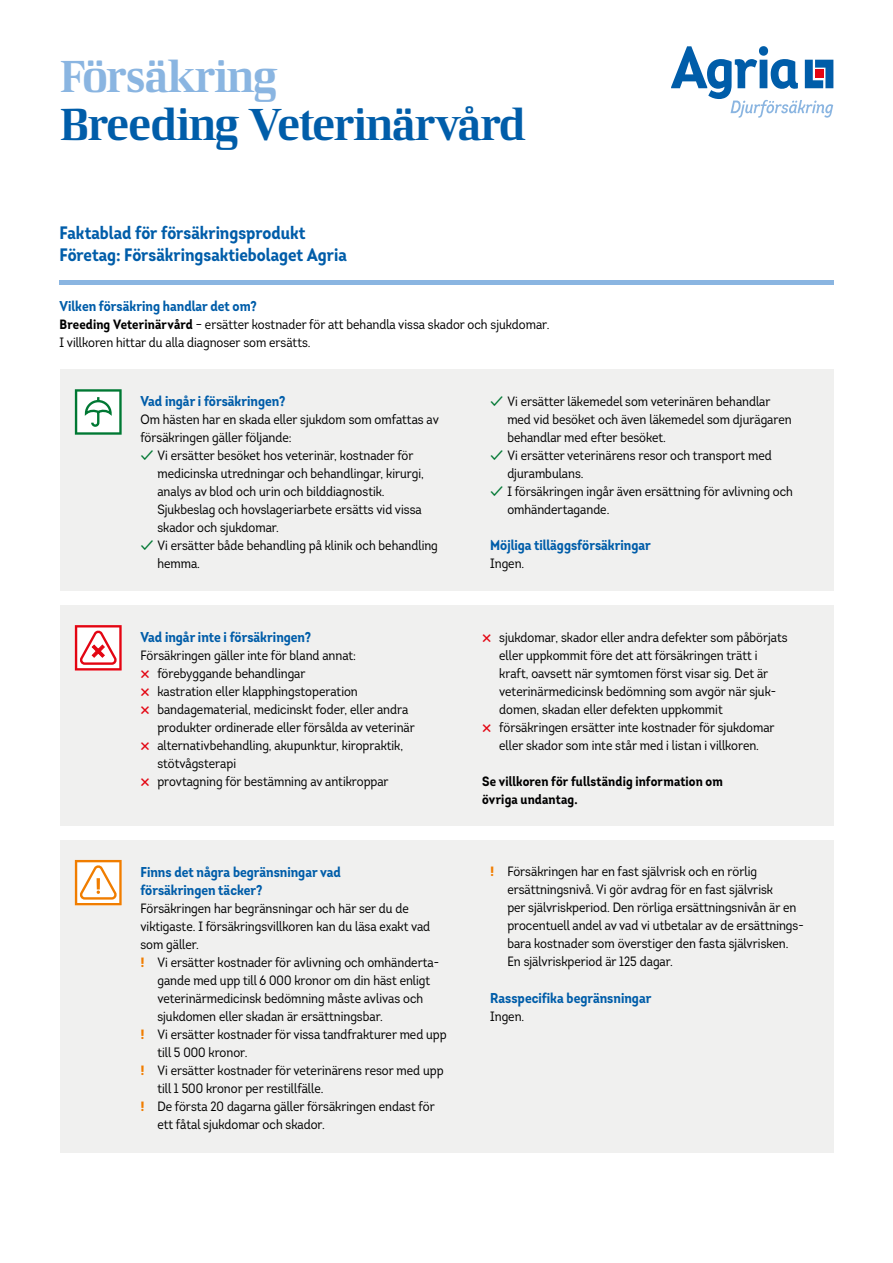
<style>
.page{position:relative;width:893px;height:1263px;background:#fff}
.page>*{position:absolute;margin:0;border:0;box-sizing:border-box;transform-origin:0 0}
.t1{font:45px "LF Rubrik";letter-spacing:-.035em;color:#005da9}
.t2{font:45px "LF Rubrik";letter-spacing:-.035em;color:#8ab5e1}
.t3{font:700 18px/22.5px "Intro Cond";color:#005da9}
.t4{font:700 14.25px/18px "Intro Cond";color:#005da9}
.t5{font:13.5px/18px "Intro Cond";color:#000}
.t6{font:700 13.5px/18px "Intro Cond";letter-spacing:.01em;color:#000}
.s1{font-weight:700}
.s2{color:#007833}
</style>
<div class="page">
<div style="left:60px;top:280px;width:773px;height:5px;background:#8ab5e1"></div>
<svg style="left:671px;top:46px;width:162px;height:72px"></svg>
<div style="left:60px;top:369px;width:773px;height:222px;background:#f0f0ef"></div>
<div style="left:60px;top:605px;width:773px;height:221px;background:#f0f0ef"></div>
<div style="left:60px;top:840px;width:773px;height:312px;background:#f0f0ef"></div>
<svg style="left:75px;top:389px;width:47px;height:46px"></svg>
<svg style="left:75px;top:625px;width:47px;height:45px"></svg>
<svg style="left:75px;top:860px;width:47px;height:45px"></svg>
<h1 class="t2" style="left:60px;top:49px;width:219px">Försäkring</h1>
<h1 class="t1" style="left:60px;top:97px;width:467px">Breeding Veterinärvård</h1>
<h2 class="t3" style="left:60px;top:221px;width:289px">Faktablad för försäkringsprodukt<br>Företag: Försäkringsaktiebolaget Agria</h2>
<p class="t4" style="left:60px;top:297px;width:199px">Vilken försäkring handlar det om?</p>
<p class="t5" style="left:60px;top:316px;width:491px"><span class="s1">Breeding Veterinärvård</span> – ersätter kostnader för att behandla vissa skador och sjukdomar.<br>I villkoren hittar du alla diagnoser som ersätts.</p>
<p class="t4" style="left:140px;top:392px;width:147px">Vad ingår i försäkringen?</p>
<p class="t5" style="left:140px;top:411px;width:300px">Om hästen har en skada eller sjukdom som omfattas av försäkringen gäller följande:</p>
<p class="t5" style="left:157px;top:447px;width:268px;text-indent:-17px"><span class="s2">✓</span> Vi ersätter besöket hos veterinär, kostnader för medicinska utredningar och behandlingar, kirurgi, analys av blod och urin och bilddiagnostik.<br>Sjukbeslag och hovslageriarbete ersätts vid vissa skador och sjukdomar.</p>
<p class="t5" style="left:157px;top:536px;width:282px;text-indent:-17px"><span class="s2">✓</span> Vi ersätter både behandling på klinik och behandling hemma.</p>
<p class="t4" style="left:140px;top:628px;width:172px">Vad ingår inte i försäkringen?</p>
<p class="t5" style="left:157px;top:646px;width:259px;text-indent:-17px">Försäkringen gäller inte för bland annat: förebyggande behandlingar<br>kastration eller klapphingstoperation bandagematerial, medicinskt foder, eller andra produkter ordinerade eller försålda av veterinär alternativbehandling, akupunktur, kiropraktik, stötvågsterapi<br>provtagning för bestämning av antikroppar</p>
<p class="t4" style="left:140px;top:863px;width:202px">Finns det några begränsningar vad försäkringen täcker?</p>
<p class="t5" style="left:140px;top:899px;width:291px">Försäkringen har begränsningar och här ser du de viktigaste. I försäkringsvillkoren kan du läsa exakt vad som gäller.</p>
<p class="t5" style="left:157px;top:953px;width:291px">Vi ersätter kostnader för avlivning och omhänderta&shy;gande med upp till 6 000 kronor om din häst enligt veterinärmedicinsk bedömning måste avlivas och sjukdomen eller skadan är ersättningsbar.<br>Vi ersätter kostnader för vissa tandfrakturer med upp till 5 000 kronor.<br>Vi ersätter kostnader för veterinärens resor med upp till 1 500 kronor per restillfälle.<br>De första 20 dagarna gäller försäkringen endast för ett fåtal sjukdomar och skador.</p>
<p class="t5" style="left:507px;top:392px;width:286px;text-indent:-17px"><span class="s2">✓</span> Vi ersätter läkemedel som veterinären behandlar med vid besöket och även läkemedel som djurägaren behandlar med efter besöket.</p>
<p class="t5" style="left:507px;top:446px;width:266px;text-indent:-17px"><span class="s2">✓</span> Vi ersätter veterinärens resor och transport med djurambulans.</p>
<p class="t5" style="left:507px;top:482px;width:287px;text-indent:-17px"><span class="s2">✓</span> I försäkringen ingår även ersättning för avlivning och omhändertagande.</p>
<p class="t4" style="left:490px;top:536px;width:162px">Möjliga tilläggsförsäkringar</p>
<p class="t5" style="left:490px;top:554px;width:35px">Ingen.</p>
<p class="t5" style="left:499px;top:628px;width:290px">sjukdomar, skador eller andra defekter som påbörjats eller uppkommit före det att försäkringen trätt i kraft, oavsett när symtomen först visar sig. Det är veterinärmedicinsk bedömning som avgör när sjuk&shy;domen, skadan eller defekten uppkommit försäkringen ersätter inte kostnader för sjukdomar eller skador som inte står med i listan i villkoren.</p>
<p class="t6" style="left:482px;top:772px;width:242px">Se villkoren för fullständig information om övriga undantag.</p>
<p class="t5" style="left:507px;top:862px;width:298px">Försäkringen har en fast självrisk och en rörlig ersättningsnivå. Vi gör avdrag för en fast självrisk<br>per självriskperiod. Den rörliga ersättningsnivån är en procentuell andel av vad vi utbetalar av de ersättnings&shy;bara kostnader som överstiger den fasta självrisken.<br>En självriskperiod är 125 dagar.</p>
<p class="t4" style="left:490px;top:988px;width:163px">Rasspecifika begränsningar</p>
<p class="t5" style="left:490px;top:1006px;width:35px">Ingen.</p>
</div>
